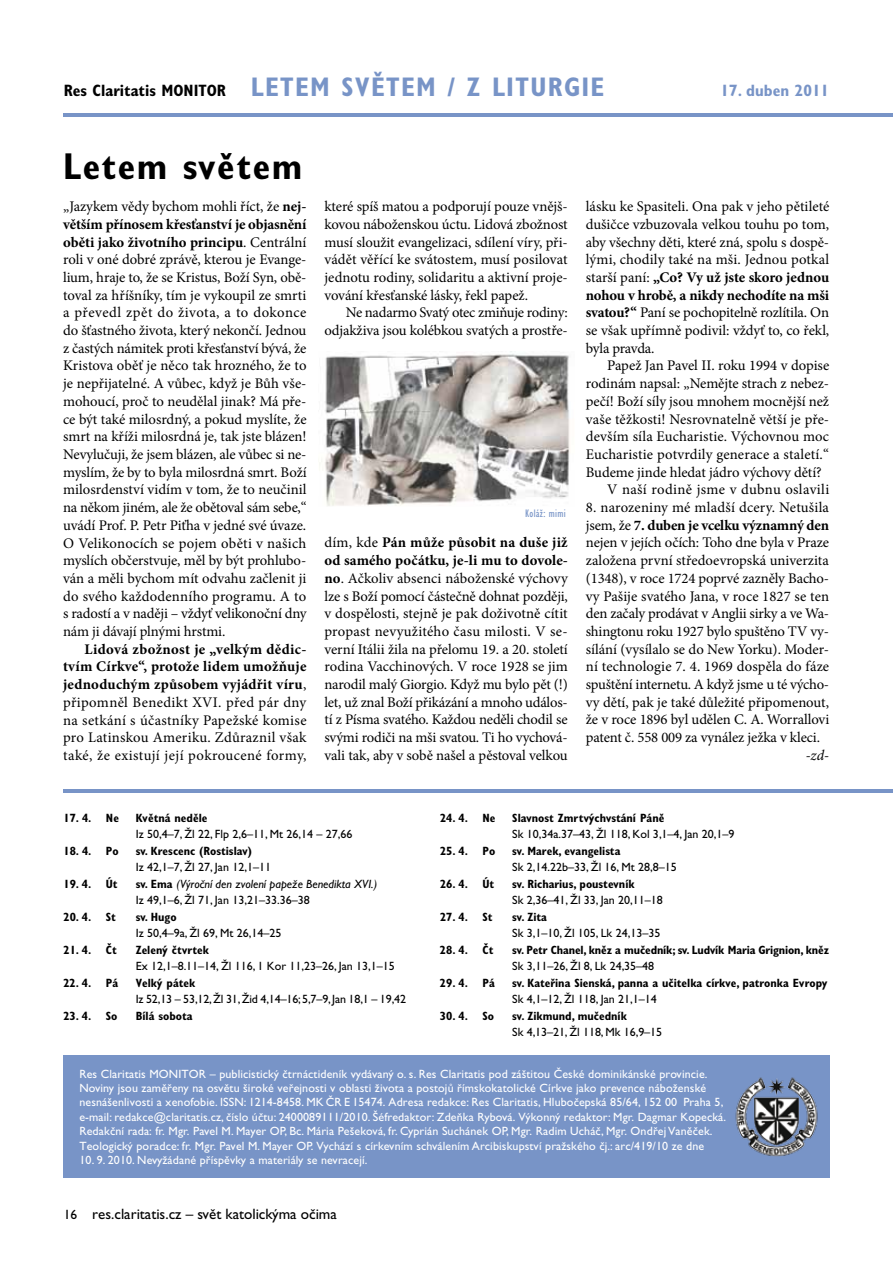
<style>
.page{position:relative;width:893px;height:1263px;background:#fff}
.page>*{position:absolute;margin:0;border:0;box-sizing:border-box;transform-origin:0 0}
.t1{font:700 condensed 37.5px "Gill Sans Std";letter-spacing:.04em;color:#000}
.t2{font:700 condensed 27px "Gill Sans Std";letter-spacing:.05em;color:#7894c7}
.t3{font:700 condensed 16.5px "Gill Sans Std";color:#000}
.t4{font:700 condensed 16.5px "Gill Sans Std";color:#7894c7}
.t5{font:15px "Gill Sans Std";color:#000}
.t6{font:14.7px/17.7px "Minion Pro";letter-spacing:-.005em;color:#000;text-align:justify}
.t7{font:14.7px "Minion Pro";letter-spacing:.025em;color:#000}
.t8{font:italic 14.7px "Minion Pro";color:#000}
.t9{font:12px/14.4px "Gill Sans Std";letter-spacing:.01em;color:#fff}
.t10{font:700 condensed 12px "Gill Sans Std";color:#000}
.t11{font:12px "Gill Sans Std";color:#000}
.t12{font:italic 12px/16.5px "Gill Sans Std";color:#000}
.t13{font:condensed 11.25px "Gill Sans Std";letter-spacing:.03em;color:#7894c7}
.s1{font-weight:700}
.s2{font-weight:700;font-style:normal;font-stretch:condensed}
.s3{font-style:normal}
.s4{font-size:13.5px}
</style>
<div class="page">
<hr style="left:64px;top:113px;width:829px;height:4px;background:#7894c7">
<div style="left:64px;top:1056px;width:766px;height:122px;background:#7894c7"></div>
<hr style="left:63px;top:789px;width:830px;height:4px;background:#7894c7">
<img style="left:735px;top:1077px;width:83px;height:80px">
<img style="left:319px;top:351px;width:251px;height:155px">
<h2 class="t2" style="left:251px;top:71px;width:256px">LETEM SVĚTEM / Z Litur</h2>
<h2 class="t2" style="left:564px;top:71px;width:29px">giE</h2>
<p class="t3" style="left:64px;top:81px;width:164px">Res Claritatis MONITOR</p>
<p class="t4" style="left:721px;top:81px;width:110px">17. duben 2011</p>
<h1 class="t1" style="left:63px;top:144px;width:241px">Letem světem</h1>
<p class="t6" style="left:63px;top:198px;width:245px">„Jazykem vědy bychom mohli říct, že <span class="s1">nej&shy;větším přínosem křesťanství je objasnění oběti jako životního principu</span>. Centrální roli v oné dobré zprávě, kterou je Evange&shy;lium, hraje to, že se Kristus, Boží Syn, obě&shy;toval za hříšníky, tím je vykoupil ze smrti a převedl zpět do života, a to dokonce do šťastného života, který nekončí. Jednou z častých námitek proti křesťanství bývá, že Kristova oběť je něco tak hrozného, že to je nepřijatelné. A vůbec, když je Bůh vše&shy;mohoucí, proč to neudělal jinak? Má pře&shy;ce být také milosrdný, a pokud myslíte, že smrt na kříži milosrdná je, tak jste blázen!<br>Nevylučuji, že jsem blázen, ale vůbec si ne&shy;myslím, že by to byla milosrdná smrt. Boží milosrdenství vidím v tom, že to neučinil na někom jiném, ale že obětoval sám sebe,“ uvádí Prof. P. Petr Piťha v jedné své úvaze.<br>O Velikonocích se pojem oběti v našich myslích občerstvuje, měl by být prohlubo&shy;ván a měli bychom mít odvahu začlenit ji do svého každodenního programu. A to s radostí a v naději – vždyť velikonoční dny nám ji dávají plnými hrstmi.</p>
<p class="t6" style="left:63px;top:640px;width:245px;text-indent:21px"><span class="s1">Lidová zbožnost je „velkým dědic&shy;tvím Církve“, protože lidem umožňuje jednoduchým způsobem vyjádřit víru</span>, připomněl Benedikt XVI. před pár dny na setkání s účastníky Papežské komise pro Latinskou Ameriku. Zdůraznil však také, že existují její pokroucené formy,</p>
<p class="t6" style="left:324px;top:198px;width:245px">které spíš matou a podporují pouze vnějš&shy;kovou náboženskou úctu. Lidová zbožnost musí sloužit evangelizaci, sdílení víry, při&shy;vádět věřící ke svátostem, musí posilovat jednotu rodiny, solidaritu a aktivní proje&shy;vování křesťanské lásky, řekl papež.</p>
<p class="t6" style="left:324px;top:304px;width:245px;text-align:right">Ne nadarmo Svatý otec zmiňuje rodiny: odjakživa jsou kolébkou svatých a prostře-</p>
<p class="t13" style="left:525px;top:507px;width:42px">Koláž: mimi</p>
<p class="t6" style="left:324px;top:534px;width:245px">dím, kde <span class="s1">Pán může působit na duše již od samého počátku, je-li mu to dovole&shy;no</span>. Ačkoliv absenci náboženské výchovy lze s Boží pomocí částečně dohnat později, v dospělosti, stejně je pak doživotně cítit propast nevyužitého času milosti. V se&shy;verní Itálii žila na přelomu 19. a 20. století rodina Vacchinových. V roce 1928 se jim narodil malý Giorgio. Když mu bylo pět (!) let, už znal Boží přikázání a mnoho událos&shy;tí z Písma svatého. Každou neděli chodil se svými rodiči na mši svatou. Ti ho vychová&shy;vali tak, aby v sobě našel a pěstoval velkou</p>
<p class="t6" style="left:586px;top:198px;width:245px">lásku ke Spasiteli. Ona pak v jeho pětileté dušičce vzbuzovala velkou touhu po tom, aby všechny děti, které zná, spolu s dospě&shy;lými, chodily také na mši. Jednou potkal starší paní: <span class="s1">„Co? Vy už jste skoro jednou nohou v hrobě, a nikdy nechodíte na mši svatou?“</span> Paní se pochopitelně rozlítila. On se však upřímně podivil: vždyť to, co řekl, byla pravda.</p>
<p class="t6" style="left:607px;top:357px;width:224px">Papež Jan Pavel II. roku 1994 v dopise</p>
<p class="t6" style="left:586px;top:375px;width:245px">rodinám napsal: „Nemějte strach z nebez-</p>
<p class="t6" style="left:586px;top:392px;width:245px">pečí! Boží síly jsou mnohem mocnější než</p>
<p class="t6" style="left:586px;top:410px;width:245px">vaše těžkosti! Nesrovnatelně větší je pře-</p>
<p class="t6" style="left:586px;top:428px;width:245px">devším síla Eucharistie. Výchovnou moc</p>
<p class="t6" style="left:586px;top:445px;width:245px">Eucharistie potvrdily generace a staletí.“</p>
<p class="t6" style="left:586px;top:463px;width:237px">Budeme jinde hledat jádro výchovy dětí?</p>
<p class="t7" style="left:607px;top:480px;width:224px">V naší rodině jsme v dubnu oslavili</p>
<p class="t6" style="left:586px;top:498px;width:245px">8. narozeniny mé mladší dcery. Netušila jsem, že <span class="s1">7. duben je vcelku významný den </span>nejen v jejích očích: Toho dne byla v Praze založena první středoevropská univerzita (1348), v roce 1724 poprvé zazněly Bacho&shy;vy Pašije svatého Jana, v roce 1827 se ten den začaly prodávat v Anglii sirky a ve Wa&shy;shingtonu roku 1927 bylo spuštěno TV vy&shy;sílání (vysílalo se do New Yorku). Moder&shy;ní technologie 7. 4. 1969 dospěla do fáze spuštění internetu. A když jsme u té výcho&shy;vy dětí, pak je také důležité připomenout, že v roce 1896 byl udělen C. A. Worrallovi patent č. 558 009 za vynález ježka v kleci.</p>
<p class="t8" style="left:806px;top:745px;width:24px">-zd-</p>
<p class="t10" style="left:63px;top:810px;width:57px">17. 4. Ne</p>
<p class="t10" style="left:136px;top:810px;width:73px">Květná neděle</p>
<p class="t11" style="left:136px;top:827px;width:218px">Iz 50,4–7, Žl 22, Flp 2,6–11, Mt 26,14 – 27,66</p>
<p class="t10" style="left:63px;top:843px;width:57px">18. 4. Po</p>
<p class="t10" style="left:136px;top:843px;width:118px">sv. Krescenc (Rostislav)</p>
<p class="t11" style="left:136px;top:860px;width:137px">Iz 42,1–7, Žl 27, Jan 12,1–11</p>
<p class="t10" style="left:63px;top:876px;width:56px">19. 4. Út</p>
<p class="t12" style="left:136px;top:875px;width:243px"><span class="s2">sv. Ema</span> (Výroční den zvolení papeže Benedikta XVI.)<br><span class="s3">Iz 49,1–6, Žl 71, Jan 13,21–33.36–38</span></p>
<p class="t10" style="left:63px;top:909px;width:54px">20. 4. St</p>
<p class="t10" style="left:136px;top:909px;width:42px">sv. Hugo</p>
<p class="t11" style="left:136px;top:926px;width:147px">Iz 50,4–9a, Žl 69, Mt 26,14–25</p>
<p class="t10" style="left:63px;top:942px;width:55px">21. 4. Čt</p>
<p class="t10" style="left:136px;top:942px;width:75px">Zelený čtvrtek</p>
<p class="t11" style="left:136px;top:959px;width:261px">Ex 12,1–8.11–14, Žl 116, 1 Kor 11,23–26, Jan 13,1–15</p>
<p class="t10" style="left:63px;top:975px;width:56px">22. 4. Pá</p>
<p class="t10" style="left:136px;top:975px;width:61px">Velký pátek</p>
<p class="t11" style="left:136px;top:992px;width:272px">Iz 52,13 – 53,12, Žl 31, Žid 4,14–16; 5,7–9, Jan 18,1 – 19,42</p>
<p class="t10" style="left:63px;top:1008px;width:56px">23. 4. So</p>
<p class="t10" style="left:136px;top:1008px;width:58px">Bílá sobota</p>
<p class="t10" style="left:440px;top:810px;width:57px">24. 4. Ne</p>
<p class="t10" style="left:512px;top:810px;width:154px">Slavnost Zmrtvýchvstání Páně</p>
<p class="t11" style="left:512px;top:827px;width:224px">Sk 10,34a.37–43, Žl 118, Kol 3,1–4, Jan 20,1–9</p>
<p class="t10" style="left:440px;top:843px;width:57px">25. 4. Po</p>
<p class="t10" style="left:512px;top:843px;width:110px">sv. Marek, evangelista</p>
<p class="t11" style="left:512px;top:860px;width:166px">Sk 2,14.22b–33, Žl 16, Mt 28,8–15</p>
<p class="t10" style="left:440px;top:876px;width:56px">26. 4. Út</p>
<p class="t10" style="left:512px;top:876px;width:124px">sv. Richarius, poustevník</p>
<p class="t11" style="left:512px;top:893px;width:152px">Sk 2,36–41, Žl 33, Jan 20,11–18</p>
<p class="t10" style="left:440px;top:909px;width:54px">27. 4. St</p>
<p class="t10" style="left:512px;top:909px;width:36px">sv. Zita</p>
<p class="t11" style="left:512px;top:926px;width:150px">Sk 3,1–10, Žl 105, Lk 24,13–35</p>
<p class="t10" style="left:440px;top:942px;width:55px">28. 4. Čt</p>
<p class="t10" style="left:512px;top:942px;width:318px">sv. Petr Chanel, kněz a mučedník; sv. Ludvík Maria Grignion, kněz</p>
<p class="t11" style="left:512px;top:959px;width:144px">Sk 3,11–26, Žl 8, Lk 24,35–48</p>
<p class="t10" style="left:440px;top:975px;width:56px">29. 4. Pá</p>
<p class="t10" style="left:512px;top:975px;width:317px">sv. Kateřina Sienská, panna a učitelka církve, patronka Evropy</p>
<p class="t11" style="left:512px;top:992px;width:146px">Sk 4,1–12, Žl 118, Jan 21,1–14</p>
<p class="t10" style="left:440px;top:1008px;width:56px">30. 4. So</p>
<p class="t10" style="left:512px;top:1008px;width:116px">sv. Zikmund, mučedník</p>
<p class="t11" style="left:512px;top:1025px;width:151px">Sk 4,13–21, Žl 118, Mk 16,9–15</p>
<p class="t9" style="left:79px;top:1066px;width:648px">Res Claritatis MONITOR – publicistický čtrnáctideník vydávaný o. s. Res Claritatis pod záštitou České dominikánské provincie.<br>Noviny jsou zaměřeny na osvětu široké veřejnosti v oblasti života a postojů římskokatolické Církve jako prevence náboženské nesnášenlivosti a xenofobie. ISSN: 1214-8458. MK ČR E 15474. Adresa redakce: Res Claritatis, Hlubočepská 85/64, 152 00 Praha 5, e-mail: redakce@claritatis.cz, číslo účtu: 2400089111/2010. Šéfredaktor: Zdeňka Rybová. Výkonný redaktor: Mgr. Dagmar Kopecká.<br>Redakční rada: fr. Mgr. Pavel M. Mayer OP, Bc. Mária Pešeková, fr. Cyprián Suchánek OP, Mgr. Radim Ucháč, Mgr. Ondřej Vaněček.<br>Teologický poradce: fr. Mgr. Pavel M. Mayer OP. Vychází s církevním schválením Arcibiskupství pražského čj.: arc/419/10 ze dne</p>
<p class="t9" style="left:79px;top:1153px;width:290px">10. 9. 2010. Nevyžádané příspěvky a materiály se nevracejí.</p>
<p class="t5" style="left:64px;top:1206px;width:275px"><span class="s4">16</span> res.claritatis.cz – svět katolickýma očima</p>
</div>
